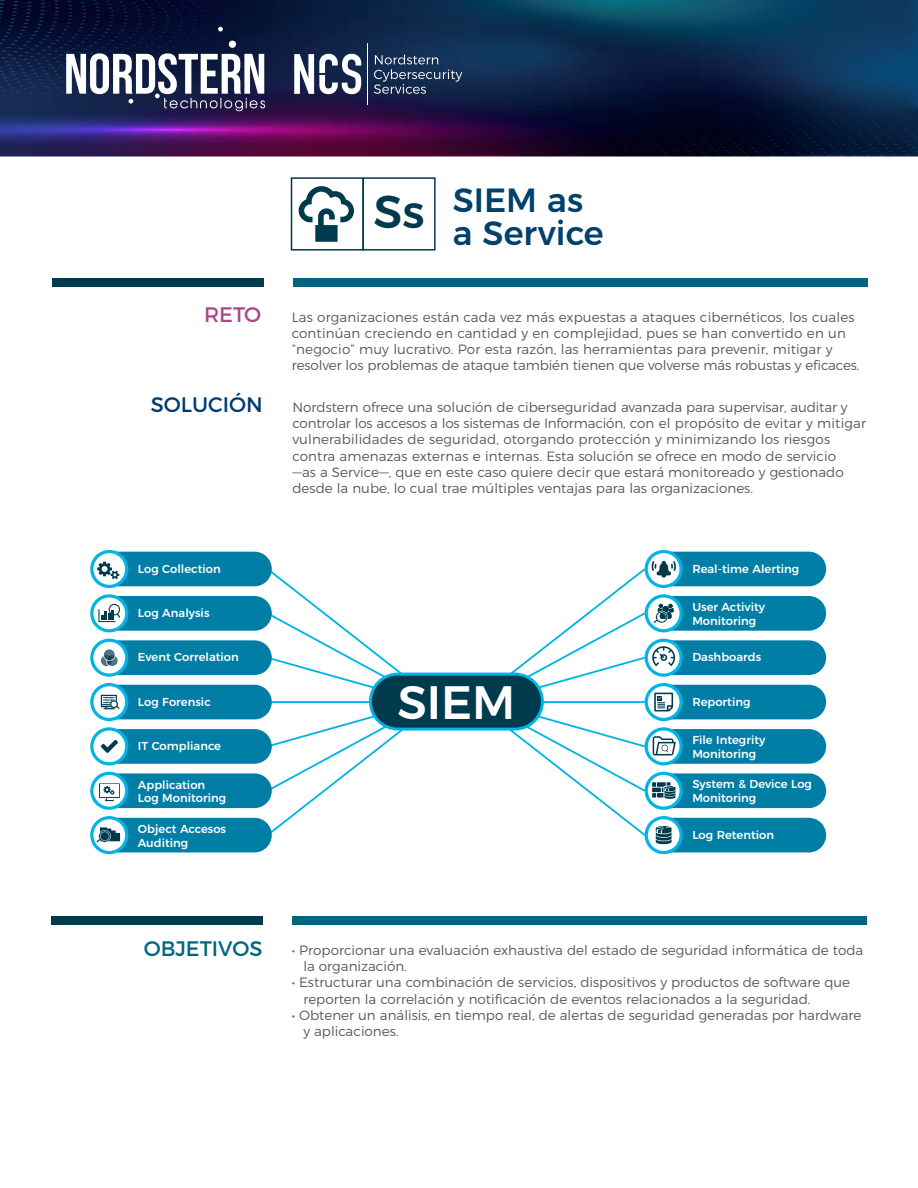
<style>
.page{position:relative;width:918px;height:1188px;background:#fff}
.page>*{position:absolute;margin:0;border:0;box-sizing:border-box;transform-origin:0 0}
.t1{font:500 46.8px "Montserrat";color:#fff}
.t2{font:500 46.05px "Montserrat";color:#003b4d}
.t3{font:500 33.6px/32.8px "Montserrat";color:#00426b}
.t4{font:21px "Montserrat";color:#006680}
.t5{font:21px "Montserrat";color:#003b70}
.t6{font:21px "Montserrat";color:#ac4787}
.t7{font:300 13.5px/16.2px "Montserrat";color:#57585a}
.t8{font:500 11.55px/13.8px "Montserrat";color:#fff}
.s1{color:#006680}
</style>
<div class="page">
<hr style="left:267px;top:701px;width:135px;height:2px;background:#00b5e6">
<svg style="left:265px;top:571px;width:153px;height:127px"></svg>
<svg style="left:265px;top:706px;width:137px;height:127px"></svg>
<div style="left:93px;top:552px;width:179px;height:34px;background:#007ea5;border-radius:17px"></div>
<svg style="left:92px;top:552px;width:35px;height:34px"></svg>
<div style="left:90px;top:550px;width:38px;height:38px;border:3px solid #00b5e6;border-radius:50%"></div>
<div style="left:93px;top:596px;width:179px;height:35px;background:#007ea5;border-radius:17px"></div>
<svg style="left:92px;top:596px;width:35px;height:35px"></svg>
<div style="left:90px;top:594px;width:38px;height:38px;border:3px solid #00b5e6;border-radius:50%"></div>
<div style="left:93px;top:640px;width:179px;height:35px;background:#007ea5;border-radius:17px"></div>
<svg style="left:92px;top:640px;width:35px;height:35px"></svg>
<div style="left:90px;top:639px;width:38px;height:38px;border:3px solid #00b5e6;border-radius:50%"></div>
<div style="left:93px;top:685px;width:179px;height:34px;background:#007ea5;border-radius:17px"></div>
<div style="left:370px;top:674px;width:172px;height:55px;background:#003b4d;border-radius:28px"></div>
<div style="left:369px;top:673px;width:175px;height:58px;border:3px solid #00b5e6;border-radius:28px"></div>
<svg style="left:92px;top:685px;width:35px;height:35px"></svg>
<div style="left:90px;top:683px;width:38px;height:38px;border:3px solid #00b5e6;border-radius:50%"></div>
<div style="left:93px;top:729px;width:179px;height:35px;background:#007ea5;border-radius:17px"></div>
<svg style="left:92px;top:729px;width:35px;height:35px"></svg>
<div style="left:90px;top:727px;width:38px;height:38px;border:3px solid #00b5e6;border-radius:50%"></div>
<div style="left:93px;top:773px;width:179px;height:35px;background:#007ea5;border-radius:17px"></div>
<svg style="left:92px;top:773px;width:35px;height:35px"></svg>
<div style="left:90px;top:772px;width:38px;height:38px;border:3px solid #00b5e6;border-radius:50%"></div>
<div style="left:93px;top:818px;width:179px;height:34px;background:#007ea5;border-radius:17px"></div>
<svg style="left:92px;top:818px;width:35px;height:35px"></svg>
<div style="left:90px;top:816px;width:38px;height:38px;border:3px solid #00b5e6;border-radius:50%"></div>
<div style="left:647px;top:552px;width:179px;height:34px;background:#007ea5;border-radius:17px"></div>
<svg style="left:646px;top:552px;width:35px;height:34px"></svg>
<div style="left:645px;top:550px;width:38px;height:38px;border:3px solid #00b5e6;border-radius:50%"></div>
<div style="left:647px;top:596px;width:179px;height:35px;background:#007ea5;border-radius:17px"></div>
<svg style="left:646px;top:596px;width:35px;height:35px"></svg>
<div style="left:645px;top:594px;width:38px;height:38px;border:3px solid #00b5e6;border-radius:50%"></div>
<div style="left:647px;top:640px;width:179px;height:35px;background:#007ea5;border-radius:17px"></div>
<svg style="left:646px;top:640px;width:35px;height:35px"></svg>
<div style="left:645px;top:639px;width:38px;height:38px;border:3px solid #00b5e6;border-radius:50%"></div>
<div style="left:647px;top:685px;width:179px;height:34px;background:#007ea5;border-radius:17px"></div>
<svg style="left:646px;top:685px;width:35px;height:35px"></svg>
<div style="left:645px;top:683px;width:38px;height:38px;border:3px solid #00b5e6;border-radius:50%"></div>
<div style="left:647px;top:729px;width:179px;height:35px;background:#007ea5;border-radius:17px"></div>
<svg style="left:646px;top:729px;width:35px;height:35px"></svg>
<div style="left:645px;top:727px;width:38px;height:38px;border:3px solid #00b5e6;border-radius:50%"></div>
<div style="left:647px;top:773px;width:179px;height:35px;background:#007ea5;border-radius:17px"></div>
<svg style="left:646px;top:773px;width:35px;height:35px"></svg>
<div style="left:645px;top:772px;width:38px;height:38px;border:3px solid #00b5e6;border-radius:50%"></div>
<div style="left:647px;top:818px;width:179px;height:34px;background:#007ea5;border-radius:17px"></div>
<svg style="left:646px;top:818px;width:35px;height:35px"></svg>
<div style="left:645px;top:816px;width:38px;height:38px;border:3px solid #00b5e6;border-radius:50%"></div>
<svg style="left:97px;top:562px;width:22px;height:17px"></svg>
<svg style="left:98px;top:603px;width:23px;height:19px"></svg>
<svg style="left:100px;top:655px;width:12px;height:12px"></svg>
<div style="left:100px;top:655px;width:12px;height:12px;border:1px solid #fff;border-radius:50%"></div>
<svg style="left:106px;top:655px;width:12px;height:12px"></svg>
<div style="left:106px;top:655px;width:12px;height:12px;border:1px solid #fff;border-radius:50%"></div>
<svg style="left:103px;top:649px;width:12px;height:12px"></svg>
<div style="left:103px;top:649px;width:12px;height:12px;border:1px solid #fff;border-radius:50%"></div>
<svg style="left:101px;top:695px;width:19px;height:14px"></svg>
<svg style="left:101px;top:740px;width:17px;height:13px"></svg>
<div style="left:99px;top:783px;width:21px;height:15px;background:#fff"></div>
<svg style="left:103px;top:786px;width:12px;height:15px"></svg>
<svg style="left:96px;top:827px;width:24px;height:16px"></svg>
<svg style="left:494px;top:561px;width:182px;height:283px"></svg>
<div style="left:51px;top:916px;width:212px;height:9px;background:#003b4d"></div>
<div style="left:292px;top:916px;width:575px;height:9px;background:#006680"></div>
<svg style="left:0;top:0;width:918px;height:157px;background:#212a51"></svg>
<hr style="left:368px;top:43px;width:1px;height:62px;background:#fff">
<div style="left:362px;top:177px;width:74px;height:74px;border:2px solid #003b4d"></div>
<div style="left:291px;top:177px;width:73px;height:74px;border:2px solid #003b4d"></div>
<svg style="left:299px;top:186px;width:55px;height:56px"></svg>
<div style="left:52px;top:278px;width:212px;height:9px;background:#003b4d"></div>
<div style="left:293px;top:278px;width:575px;height:9px;background:#006680"></div>
<h2 class="t2" style="left:373px;top:175px;width:53px">Ss</h2>
<h3 class="t3" style="left:453px;top:181px;width:153px">SIEM as a Service</h3>
<h3 class="t6" style="left:204px;top:298px;width:59px">RETO</h3>
<p class="t7" style="left:292px;top:308px;width:569px">Las organizaciones están cada vez más expuestas a ataques cibernéticos, los cuales continúan creciendo en cantidad y en complejidad, pues se han convertido en un “negocio” muy lucrativo. Por esta razón, las herramientas para prevenir, mitigar y resolver los problemas de ataque también tienen que volverse más robustas y eficaces.</p>
<h3 class="t5" style="left:151px;top:388px;width:113px">SOLUCIÓN</h3>
<p class="t7" style="left:292px;top:398px;width:575px">Nordstern ofrece una solución de ciberseguridad avanzada para supervisar, auditar y controlar los accesos a los sistemas de Información, con el propósito de evitar y mitigar vulnerabilidades de seguridad, otorgando protección y minimizando los riesgos contra amenazas externas e internas. Esta solución se ofrece en modo de servicio<br>—as a Service—, que en este caso quiere decir que estará monitoreado y gestionado desde la nube, lo cual trae múltiples ventajas para las organizaciones.</p>
<p class="t8" style="left:138px;top:561px;width:84px">Log Collection</p>
<p class="t8" style="left:138px;top:605px;width:73px">Log Analysis</p>
<p class="t8" style="left:138px;top:649px;width:102px">Event Correlation</p>
<p class="t8" style="left:138px;top:694px;width:74px">Log Forensic</p>
<h1 class="t1" style="left:397px;top:665px;width:119px">SIEM</h1>
<p class="t8" style="left:138px;top:738px;width:85px">IT Compliance</p>
<p class="t8" style="left:138px;top:777px;width:90px">Application<br>Log Monitoring</p>
<p class="t8" style="left:138px;top:821px;width:90px">Object Accesos<br>Auditing</p>
<p class="t8" style="left:692px;top:561px;width:108px">Real-time Alerting</p>
<p class="t8" style="left:692px;top:599px;width:74px">User Activity<br>Monitoring</p>
<p class="t8" style="left:692px;top:649px;width:71px">Dashboards</p>
<p class="t8" style="left:692px;top:694px;width:60px">Reporting</p>
<p class="t8" style="left:692px;top:732px;width:75px">File Integrity<br>Monitoring</p>
<p class="t8" style="left:692px;top:777px;width:121px">System &amp; Device Log<br>Monitoring</p>
<p class="t8" style="left:692px;top:827px;width:83px">Log Retention</p>
<h3 class="t4" style="left:144px;top:931px;width:120px">OBJETIVOS</h3>
<p class="t7" style="left:303px;top:941px;width:562px;text-indent:-12px"><span class="s1">•</span> Proporcionar una evaluación exhaustiva del estado de seguridad informática de toda la organización.</p>
<p class="t7" style="left:303px;top:973px;width:548px;text-indent:-12px"><span class="s1">•</span> Estructurar una combinación de servicios, dispositivos y productos de software que reporten la correlación y notificación de eventos relacionados a la seguridad.</p>
<p class="t7" style="left:303px;top:1006px;width:560px;text-indent:-12px"><span class="s1">•</span> Obtener un análisis, en tiempo real, de alertas de seguridad generadas por hardware y aplicaciones.</p>
</div>
